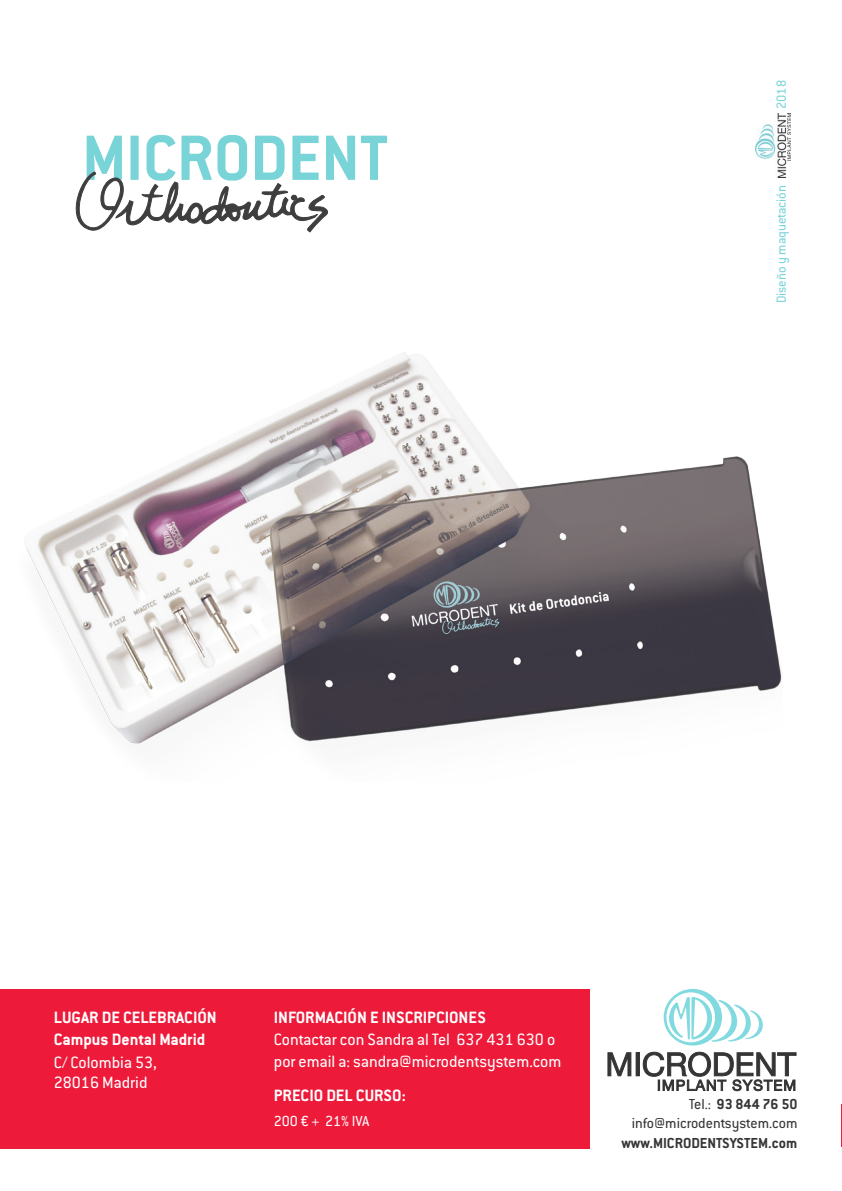
<style>
.page{position:relative;width:842px;height:1191px;background:#fff}
.page>*{position:absolute;margin:0;border:0;box-sizing:border-box;transform-origin:0 0}
.t1{font:18px "Conduit ITC Std";color:#fff}
.t2{font:700 18px "Conduit ITC Std";color:#fff}
.t3{font:700 16px "Conduit ITC Std";color:#363536}
.t4{font:16px "Conduit ITC Std";color:#363536}
.t5{font:16px "Conduit ITC Std";color:#fff}
.t6{font:14.4px "Conduit ITC Std";color:#79d4d8}
.s1{font-weight:400}
</style>
<div class="page">
<hr style="left:841px;top:1104px;width:1px;height:43px;background:#ed1a3a">
<img style="left:25px;top:352px;width:757px;height:392px">
<svg style="left:75px;top:135px;width:312px;height:98px"></svg>
<img style="left:755px;top:114px;width:35px;height:64px">
<div style="left:0;top:989px;width:590px;height:159px;background:#ed1a3a"></div>
<svg style="left:608px;top:1052px;width:23px;height:24px"></svg>
<div style="left:636px;top:1052px;width:3px;height:23px;border:1px solid #363536"></div>
<svg style="left:643px;top:1052px;width:153px;height:38px"></svg>
<svg style="left:664px;top:989px;width:99px;height:56px"></svg>
<p class="t6" style="left:773px;top:109px;width:30px;rotate:-90deg">2018</p>
<p class="t6" style="left:773px;top:303px;width:120px;rotate:-90deg">Diseño y maquetación</p>
<p class="t2" style="left:54px;top:1006px;width:165px">LUGAR DE CELEBRACIÓN</p>
<p class="t2" style="left:54px;top:1029px;width:153px">Campus Dental Madrid</p>
<p class="t1" style="left:54px;top:1051px;width:104px">C/ Colombia 53,</p>
<p class="t1" style="left:54px;top:1071px;width:95px">28016 Madrid</p>
<p class="t2" style="left:274px;top:1006px;width:213px">INFORMACIÓN E INSCRIPCIONES</p>
<p class="t1" style="left:274px;top:1029px;width:283px">Contactar con Sandra al Tel 637 431 630 o</p>
<p class="t1" style="left:274px;top:1050px;width:289px">por email a: sandra@microdentsystem.com</p>
<p class="t2" style="left:274px;top:1084px;width:134px">PRECIO DEL CURSO:</p>
<p class="t5" style="left:274px;top:1111px;width:97px">200 € + 21% IVA</p>
<p class="t3" style="left:689px;top:1094px;width:110px"><span class="s1">Tel.:</span> 93 844 76 50</p>
<p class="t4" style="left:632px;top:1113px;width:167px">info@microdentsystem.com</p>
<p class="t3" style="left:621px;top:1133px;width:178px">www.MICRODENTSYSTEM.com</p>
</div>
